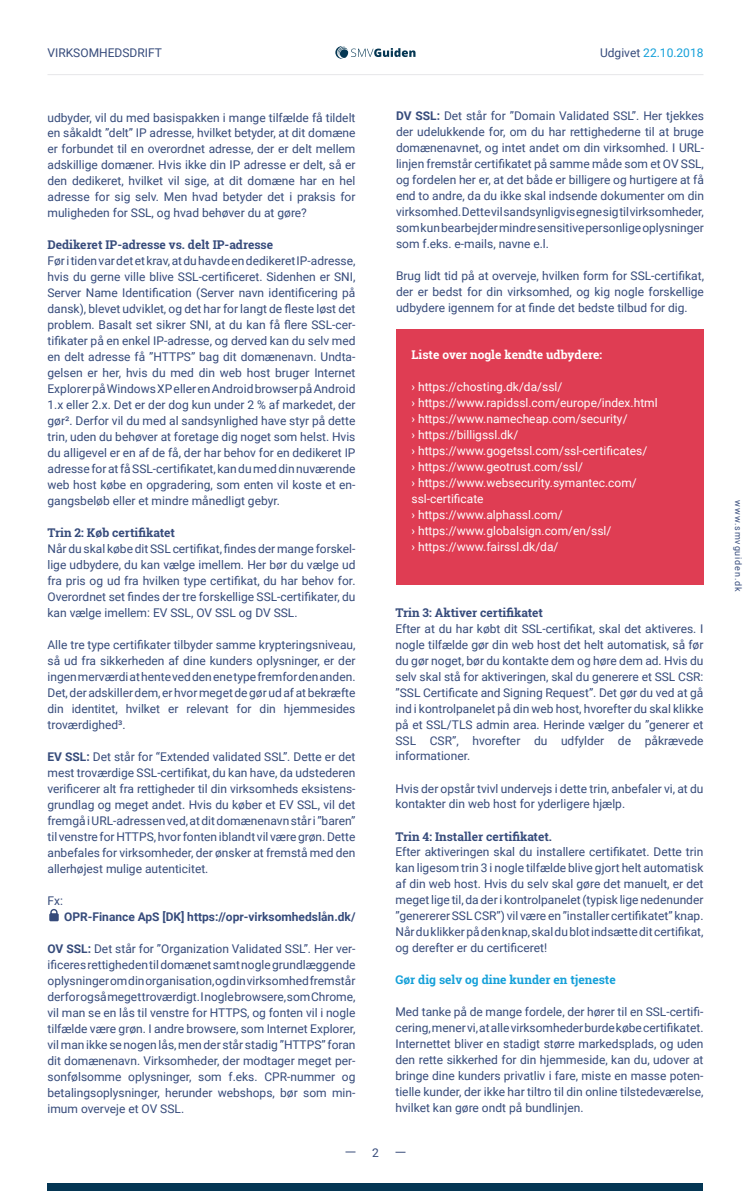
<style>
.page{position:relative;width:751px;height:1191px;background:#fff}
.page>*{position:absolute;margin:0;border:0;box-sizing:border-box;transform-origin:0 0}
.t1{font:12px/16px "Roboto";color:#364b7b;text-align:justify}
.t2{font:12px/16px "Roboto";color:#fff}
.t3{font:700 12px "Roboto Slab";color:#364b7b}
.t4{font:700 12px "Roboto";color:#364b7b}
.t5{font:700 12px "Roboto Slab";color:#14a0d9}
.t6{font:700 12px "Roboto Slab";color:#fff}
.t7{font:12px "Roboto";color:#14a0d9}
.t8{font:9px "Roboto";letter-spacing:.1em;color:#364b7b}
.s1{color:#364b7b}
.s2{font-weight:700}
</style>
<div class="page">
<div style="left:48px;top:1183px;width:656px;height:8px;background:#043654"></div>
<svg style="left:336px;top:46px;width:80px;height:13px"></svg>
<hr style="left:48px;top:74px;width:656px;height:1px;background:#e6e7e9">
<div style="left:49px;top:913px;width:10px;height:8px;background:#364b7b"></div>
<svg style="left:50px;top:909px;width:8px;height:5px"></svg>
<div style="left:396px;top:329px;width:308px;height:256px;background:#df3d53"></div>
<p class="t1" style="left:47px;top:44px;width:116px">VIRKSOMHEDSDRIFT</p>
<p class="t7" style="left:600px;top:44px;width:105px"><span class="s1">Udgivet</span> 22.10.2018</p>
<p class="t1" style="left:48px;top:109px;width:310px">udbyder, vil du med basispakken i mange tilfælde få tildelt en såkaldt ”delt” IP adresse, hvilket betyder, at dit domæne er forbundet til en overordnet adresse, der er delt mellem adskillige domæner. Hvis ikke din IP adresse er delt, så er den dedikeret, hvilket vil sige, at dit domæne har en hel adresse for sig selv. Men hvad betyder det i praksis for muligheden for SSL, og hvad behøver du at gøre?</p>
<p class="t3" style="left:48px;top:237px;width:227px">Dedikeret IP-adresse vs. delt IP-adresse</p>
<p class="t1" style="left:48px;top:253px;width:310px">Før i tiden var det et krav, at du havde en dedikeret IP-adresse, hvis du gerne ville blive SSL-certificeret. Sidenhen er SNI, Server Name Identification (Server navn identificering på dansk), blevet udviklet, og det har for langt de fleste løst det problem. Basalt set sikrer SNI, at du kan få flere SSL-cer&shy;tifikater på en enkel IP-adresse, og derved kan du selv med en delt adresse få ”HTTPS” bag dit domænenavn. Undta&shy;gelsen er her, hvis du med din web host bruger Internet Explorer på Windows XP eller en Android browser på Android 1.x eller 2.x. Det er der dog kun under 2 % af markedet, der gør². Derfor vil du med al sandsynlighed have styr på dette trin, uden du behøver at foretage dig noget som helst. Hvis du alligevel er en af de få, der har behov for en dedikeret IP adresse for at få SSL-certifikatet, kan du med din nuværende web host købe en opgradering, som enten vil koste et en&shy;gangsbeløb eller et mindre månedligt gebyr.</p>
<p class="t3" style="left:48px;top:525px;width:129px">Trin 2: Køb certifikatet</p>
<p class="t1" style="left:48px;top:541px;width:310px">Når du skal købe dit SSL certifikat, findes der mange forskel&shy;lige udbydere, du kan vælge imellem. Her bør du vælge ud fra pris og ud fra hvilken type certifikat, du har behov for.<br>Overordnet set findes der tre forskellige SSL-certifikater, du kan vælge imellem: EV SSL, OV SSL og DV SSL.</p>
<p class="t1" style="left:48px;top:637px;width:310px">Alle tre type certifikater tilbyder samme krypteringsniveau, så ud fra sikkerheden af dine kunders oplysninger, er der ingen merværdi at hente ved den ene type fremfor den anden.<br>Det, der adskiller dem, er hvor meget de gør ud af at bekræfte din identitet, hvilket er relevant for din hjemmesides troværdighed³.</p>
<p class="t1" style="left:48px;top:749px;width:310px"><span class="s2">EV SSL:</span> Det står for “Extended validated SSL”. Dette er det mest troværdige SSL-certifikat, du kan have, da udstederen verificerer alt fra rettigheder til din virksomheds eksistens&shy;grundlag og meget andet. Hvis du køber et EV SSL, vil det fremgå i URL-adressen ved, at dit domænenavn står i ”baren” til venstre for HTTPS, hvor fonten iblandt vil være grøn. Dette anbefales for virksomheder, der ønsker at fremstå med den allerhøjest mulige autenticitet.</p>
<p class="t1" style="left:48px;top:893px;width:17px">Fx:</p>
<p class="t4" style="left:64px;top:909px;width:293px">OPR-Finance ApS [DK] https://opr-virksomhedslån.dk/</p>
<p class="t1" style="left:48px;top:941px;width:310px"><span class="s2">OV SSL:</span> Det står for ”Organization Validated SSL”. Her ver&shy;ificeres rettigheden til domænet samt nogle grundlæggende oplysninger om din organisation, og din virksomhed fremstår derfor også meget troværdigt. I nogle browsere, som Chrome, vil man se en lås til venstre for HTTPS, og fonten vil i nogle tilfælde være grøn. I andre browsere, som Internet Explorer, vil man ikke se nogen lås, men der står stadig ”HTTPS” foran dit domænenavn. Virksomheder, der modtager meget per&shy;sonfølsomme oplysninger, som f.eks. CPR-nummer og betalingsoplysninger, herunder webshops, bør som min&shy;imum overveje et OV SSL.</p>
<p class="t1" style="left:396px;top:108px;width:310px"><span class="s2">DV SSL:</span> Det står for ”Domain Validated SSL”. Her tjekkes der udelukkende for, om du har rettighederne til at bruge domænenavnet, og intet andet om din virksomhed. I URL&shy;linjen fremstår certifikatet på samme måde som et OV SSL, og fordelen her er, at det både er billigere og hurtigere at få end to andre, da du ikke skal indsende dokumenter om din virksomhed. Dette vil sandsynligvis egne sig til virksomheder, som kun bearbejder mindre sensitive personlige oplysninger som f.eks. e-mails, navne e.l.</p>
<p class="t1" style="left:396px;top:268px;width:310px">Brug lidt tid på at overveje, hvilken form for SSL-certifikat, der er bedst for din virksomhed, og kig nogle forskellige udbydere igennem for at finde det bedste tilbud for dig.</p>
<p class="t6" style="left:412px;top:347px;width:192px">Liste over nogle kendte udbydere:</p>
<p class="t2" style="left:412px;top:379px;width:248px">› https://chosting.dk/da/ssl/<br>› https://www.rapidssl.com/europe/index.html › https://www.namecheap.com/security/<br>› https://billigssl.dk/<br>› https://www.gogetssl.com/ssl-certificates/<br>› https://www.geotrust.com/ssl/<br>› https://www.websecurity.symantec.com/ ssl-certificate<br>› https://www.alphassl.com/<br>› https://www.globalsign.com/en/ssl/<br>› https://www.fairssl.dk/da/</p>
<p class="t1" style="left:372px;top:1144px;width:8px">2</p>
<p class="t3" style="left:395px;top:604px;width:149px">Trin 3: Aktiver certifikatet</p>
<p class="t1" style="left:395px;top:620px;width:310px">Efter at du har købt dit SSL-certifikat, skal det aktiveres. I nogle tilfælde gør din web host det helt automatisk, så før du gør noget, bør du kontakte dem og høre dem ad. Hvis du selv skal stå for aktiveringen, skal du generere et SSL CSR: ”SSL Certificate and Signing Request”. Det gør du ved at gå ind i kontrolpanelet på din web host, hvorefter du skal klikke på et SSL/TLS admin area. Herinde vælger du ”generer et SSL CSR”, hvorefter du udfylder de påkrævede informationer.</p>
<p class="t1" style="left:395px;top:780px;width:309px">Hvis der opstår tvivl undervejs i dette trin, anbefaler vi, at du kontakter din web host for yderligere hjælp.</p>
<p class="t3" style="left:395px;top:828px;width:158px">Trin 4: Installer certifikatet.</p>
<p class="t1" style="left:395px;top:844px;width:310px">Efter aktiveringen skal du installere certifikatet. Dette trin kan ligesom trin 3 i nogle tilfælde blive gjort helt automatisk af din web host. Hvis du selv skal gøre det manuelt, er det meget lige til, da der i kontrolpanelet (typisk lige nedenunder ”genererer SSL CSR”) vil være en ”installer certifikatet” knap.<br>Når du klikker på den knap, skal du blot indsætte dit certifikat, og derefter er du certificeret!</p>
<p class="t5" style="left:395px;top:972px;width:222px">Gør dig selv og dine kunder en tjeneste</p>
<p class="t1" style="left:395px;top:1004px;width:310px">Med tanke på de mange fordele, der hører til en SSL-certifi&shy;cering, mener vi, at alle virksomheder burde købe certifikatet.<br>Internettet bliver en stadigt større markedsplads, og uden den rette sikkerhed for din hjemmeside, kan du, udover at bringe dine kunders privatliv i fare, miste en masse poten&shy;tielle kunder, der ikke har tiltro til din online tilstedeværelse, hvilket kan gøre ondt på bundlinjen.</p>
<p class="t8" style="left:745px;top:500px;width:93px;rotate:90deg">www.smvguiden.dk</p>
</div>
